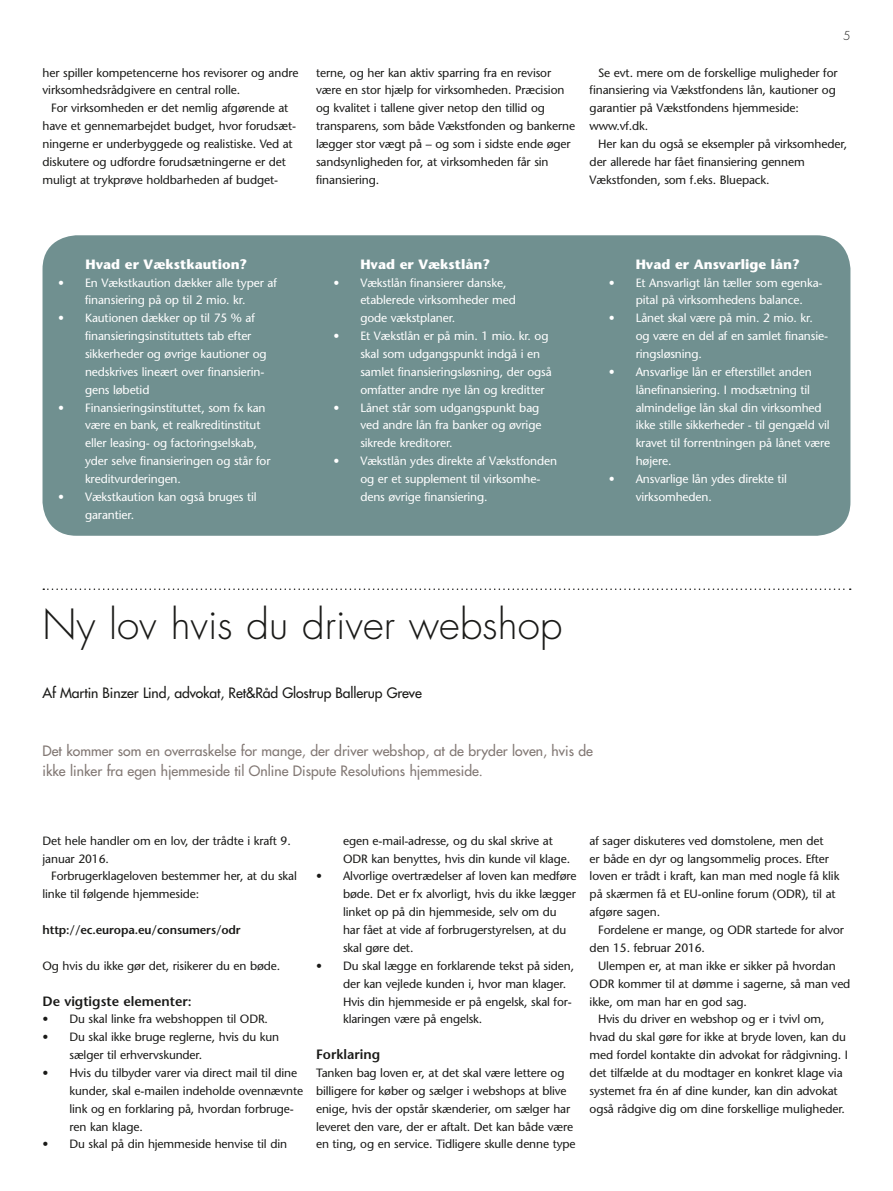
<style>
.page{position:relative;width:893px;height:1191px;background:#fff}
.page>*{position:absolute;margin:0;border:0;box-sizing:border-box;transform-origin:0 0}
.t1{font:300 40.5px "Futura";color:#1a1a18}
.t2{font:13.95px/19.5px "Futura";color:#827874}
.t3{font:13.95px "Futura";letter-spacing:-.01em;color:#1a1a18}
.t4{font:700 13.5px "Stone Sans";color:#fff}
.t5{font:600 13.5px "Stone Sans";color:#1a1a18}
.t6{font:12px/17.9px "Stone Sans";letter-spacing:-.01em;color:#1a1a18}
.t7{font:12px/17.9px "Stone Sans";letter-spacing:-.01em;color:#fff}
.t8{font:600 12px "Stone Sans";letter-spacing:-.01em;color:#1a1a18}
.t9{font:300 12px "Futura";color:#1a1a18}
</style>
<div class="page">
<svg style="left:43px;top:588px;width:808px;height:2px"></svg>
<div style="left:43px;top:235px;width:807px;height:301px;background:#709090;border-radius:34px"></div>
<p class="t6" style="left:43px;top:63px;width:257px">her spiller kompetencerne hos revisorer og andre virksomhedsrådgivere en central rolle.</p>
<p class="t6" style="left:43px;top:99px;width:255px;text-indent:9px">For virksomheden er det nemlig afgørende at have et gennemarbejdet budget, hvor forudsæt&shy;ningerne er underbyggede og realistiske. Ved at diskutere og udfordre forudsætningerne er det muligt at trykprøve holdbarheden af budget-</p>
<p class="t9" style="left:843px;top:28px;width:9px">5</p>
<p class="t6" style="left:316px;top:63px;width:261px">terne, og her kan aktiv sparring fra en revisor være en stor hjælp for virksomheden. Præcision og kvalitet i tallene giver netop den tillid og transparens, som både Vækstfonden og bankerne lægger stor vægt på – og som i sidste ende øger sandsynligheden for, at virksomheden får sin finansiering.</p>
<p class="t6" style="left:590px;top:63px;width:249px;text-indent:9px">Se evt. mere om de forskellige muligheder for finansiering via Vækstfondens lån, kautioner og garantier på Vækstfondens hjemmeside: www.vf.dk.</p>
<p class="t6" style="left:590px;top:135px;width:259px;text-indent:9px">Her kan du også se eksempler på virksomheder, der allerede har fået finansiering gennem<br>Vækstfonden, som f.eks. Bluepack.</p>
<p class="t4" style="left:86px;top:256px;width:163px">Hvad er Vækstkaution?</p>
<p class="t7" style="left:58px;top:273px;width:220px;text-align:center">• En Vækstkaution dækker alle typer af finansiering på op til 2 mio. kr.</p>
<p class="t7" style="left:85px;top:309px;width:183px;text-indent:-27px">• Kautionen dækker op til 75 % af finansieringsinstituttets tab efter sikkerheder og øvrige kautioner og nedskrives lineært over finansierin&shy;gens løbetid</p>
<p class="t7" style="left:85px;top:398px;width:187px;text-indent:-27px">• Finansieringsinstituttet, som fx kan være en bank, et realkreditinstitut eller leasing- og factoringselskab, yder selve finansieringen og står for kreditvurderingen.</p>
<p class="t7" style="left:85px;top:488px;width:173px;text-indent:-27px">• Vækstkaution kan også bruges til garantier.</p>
<p class="t4" style="left:360px;top:256px;width:131px">Hvad er Vækstlån?</p>
<p class="t7" style="left:360px;top:273px;width:157px;text-indent:-27px">• Vækstlån finansierer danske, etablerede virksomheder med gode vækstplaner.</p>
<p class="t7" style="left:360px;top:327px;width:193px;text-indent:-27px">• Et Vækstlån er på min. 1 mio. kr. og skal som udgangspunkt indgå i en samlet finansieringsløsning, der også omfatter andre nye lån og kreditter</p>
<p class="t7" style="left:360px;top:398px;width:183px;text-indent:-27px">• Lånet står som udgangspunkt bag ved andre lån fra banker og øvrige sikrede kreditorer.</p>
<p class="t7" style="left:360px;top:452px;width:198px;text-indent:-27px">• Vækstlån ydes direkte af Vækstfonden og er et supplement til virksomhe&shy;dens øvrige finansiering.</p>
<p class="t4" style="left:636px;top:256px;width:166px">Hvad er Ansvarlige lån?</p>
<p class="t7" style="left:636px;top:273px;width:188px;text-indent:-27px">• Et Ansvarligt lån tæller som egenka&shy;pital på virksomhedens balance.</p>
<p class="t7" style="left:636px;top:309px;width:194px;text-indent:-27px">• Lånet skal være på min. 2 mio. kr. og være en del af en samlet finansie&shy;ringsløsning.</p>
<p class="t7" style="left:636px;top:363px;width:196px;text-indent:-27px">• Ansvarlige lån er efterstillet anden lånefinansiering. I modsætning til almindelige lån skal din virksomhed ikke stille sikkerheder - til gengæld vil kravet til forrentningen på lånet være højere.</p>
<p class="t7" style="left:636px;top:470px;width:153px;text-indent:-27px">• Ansvarlige lån ydes direkte til virksomheden.</p>
<h1 class="t1" style="left:43px;top:600px;width:521px">Ny lov hvis du driver webshop</h1>
<p class="t3" style="left:43px;top:683px;width:381px">Af Martin Binzer Lind, advokat, Ret&amp;Råd Glostrup Ballerup Greve</p>
<p class="t2" style="left:43px;top:741px;width:552px">Det kommer som en overraskelse for mange, der driver webshop, at de bryder loven, hvis de ikke linker fra egen hjemmeside til Online Dispute Resolutions hjemmeside.</p>
<p class="t6" style="left:43px;top:831px;width:250px">Det hele handler om en lov, der trådte i kraft 9. januar 2016.</p>
<p class="t6" style="left:43px;top:867px;width:256px;text-indent:9px">Forbrugerklageloven bestemmer her, at du skal linke til følgende hjemmeside:</p>
<p class="t8" style="left:43px;top:922px;width:200px">http://ec.europa.eu/consumers/odr</p>
<p class="t6" style="left:43px;top:956px;width:239px">Og hvis du ikke gør det, risikerer du en bøde.</p>
<p class="t5" style="left:43px;top:992px;width:151px">De vigtigste elementer:</p>
<p class="t6" style="left:43px;top:1010px;width:227px">• Du skal linke fra webshoppen til ODR.</p>
<p class="t6" style="left:70px;top:1028px;width:211px;text-indent:-27px">• Du skal ikke bruge reglerne, hvis du kun sælger til erhvervskunder.</p>
<p class="t6" style="left:70px;top:1064px;width:235px;text-indent:-27px">• Hvis du tilbyder varer via direct mail til dine kunder, skal e-mailen indeholde ovennævnte link og en forklaring på, hvordan forbruge&shy;ren kan klage.</p>
<p class="t6" style="left:43px;top:1135px;width:246px">• Du skal på din hjemmeside henvise til din</p>
<p class="t6" style="left:343px;top:831px;width:229px">egen e-mail-adresse, og du skal skrive at<br>ODR kan benyttes, hvis din kunde vil klage.</p>
<p class="t6" style="left:343px;top:867px;width:235px;text-indent:-27px">• Alvorlige overtrædelser af loven kan medføre bøde. Det er fx alvorligt, hvis du ikke lægger linket op på din hjemmeside, selv om du har fået at vide af forbrugerstyrelsen, at du skal gøre det.</p>
<p class="t6" style="left:343px;top:956px;width:233px;text-indent:-27px">• Du skal lægge en forklarende tekst på siden, der kan vejlede kunden i, hvor man klager.<br>Hvis din hjemmeside er på engelsk, skal for&shy;klaringen være på engelsk.</p>
<p class="t5" style="left:316px;top:1046px;width:66px">Forklaring</p>
<p class="t6" style="left:316px;top:1064px;width:261px">Tanken bag loven er, at det skal være lettere og billigere for køber og sælger i webshops at blive enige, hvis der opstår skænderier, om sælger har leveret den vare, der er aftalt. Det kan både være en ting, og en service. Tidligere skulle denne type</p>
<p class="t6" style="left:590px;top:831px;width:251px">af sager diskuteres ved domstolene, men det<br>er både en dyr og langsommelig proces. Efter loven er trådt i kraft, kan man med nogle få klik på skærmen få et EU-online forum (ODR), til at afgøre sagen.</p>
<p class="t6" style="left:590px;top:921px;width:256px;text-indent:9px">Fordelene er mange, og ODR startede for alvor den 15. februar 2016.</p>
<p class="t6" style="left:598px;top:956px;width:239px">Ulempen er, at man ikke er sikker på hvordan</p>
<p class="t6" style="left:590px;top:974px;width:262px">ODR kommer til at dømme i sagerne, så man ved</p>
<p class="t6" style="left:590px;top:992px;width:159px">ikke, om man har en god sag.</p>
<p class="t6" style="left:598px;top:1010px;width:228px">Hvis du driver en webshop og er i tvivl om,</p>
<p class="t6" style="left:590px;top:1028px;width:258px">hvad du skal gøre for ikke at bryde loven, kan du</p>
<p class="t6" style="left:590px;top:1046px;width:260px">med fordel kontakte din advokat for rådgivning. I</p>
<p class="t6" style="left:590px;top:1063px;width:255px">det tilfælde at du modtager en konkret klage via</p>
<p class="t6" style="left:590px;top:1081px;width:250px">systemet fra én af dine kunder, kan din advokat</p>
<p class="t6" style="left:590px;top:1099px;width:257px">også rådgive dig om dine forskellige muligheder.</p>
</div>
